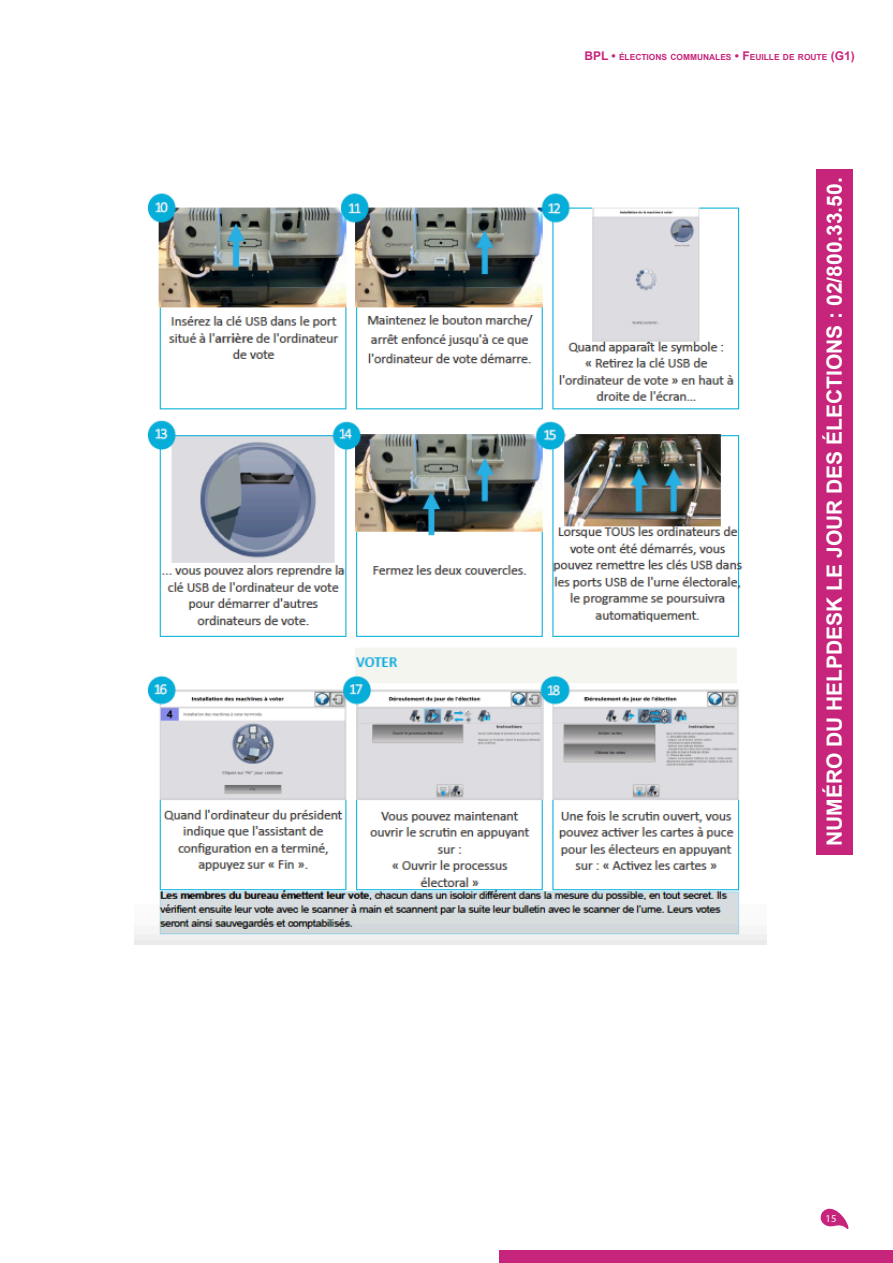
<style>
.page{position:relative;width:893px;height:1263px;background:#fff}
.page>*{position:absolute;margin:0;border:0;box-sizing:border-box;transform-origin:0 0}
.t1{font:700 21px "Arial";color:#fff}
.t2{font:10.5px "Myriad Pro";color:#fff}
.t3{font:700 8.4px "Arial";color:#c7257c}
.s1{font-size:12px}
</style>
<div class="page">
<div style="left:816px;top:169px;width:37px;height:686px;background:#c7257c"></div>
<img style="left:135px;top:193px;width:632px;height:751px">
<div style="left:500px;top:1250px;width:393px;height:13px;background:#c7257c"></div>
<svg style="left:821px;top:1209px;width:28px;height:20px"></svg>
<div style="left:822px;top:1214px;width:17px;height:8px;background:#c7257c"></div>
<p class="t3" style="left:584px;top:51px;width:272px"><span class="s1">BPL •</span> ÉLECTIONS COMMUNALES <span class="s1">• F</span>EUILLE DE ROUTE <span class="s1">(G1)</span></p>
<p class="t1" style="left:820px;top:846px;width:670px;rotate:-90deg">NUMÉRO DU HELPDESK LE JOUR DES ÉLECTIONS : 02/800.33.50.</p>
<p class="t2" style="left:826px;top:1212px;width:12px">15</p>
</div>
